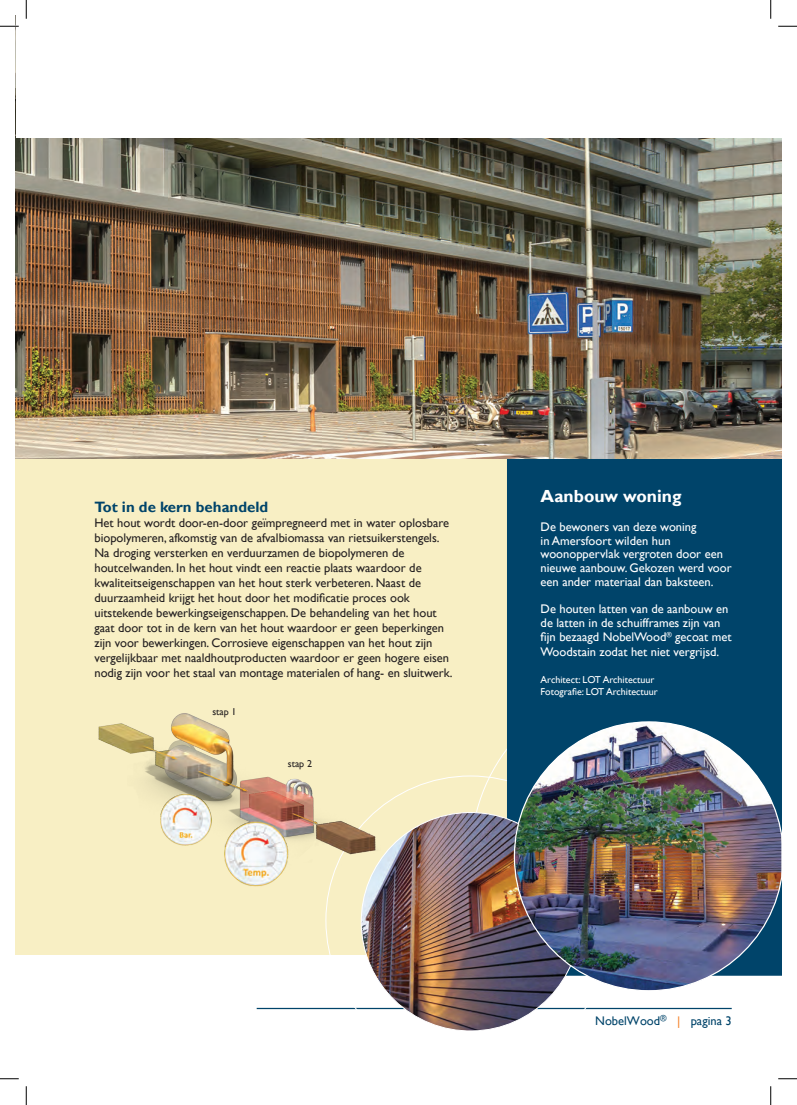
<style>
.page{position:relative;width:797px;height:1105px;background:#fff}
.page>*{position:absolute;margin:0;border:0;box-sizing:border-box;transform-origin:0 0}
.t1{font:700 17.5px "Gill Sans";color:#fff}
.t2{font:700 15px "Gill Sans";color:#00446a}
.t3{font:12.5px/15px "Gill Sans";color:#231f20}
.t4{font:12.5px/13.8px "Gill Sans";color:#fff}
.t5{font:12.5px "Gill Sans";color:#00446a}
.t6{font:10px/12px "Gill Sans";color:#fff}
.t7{font:10px "Gill Sans";color:#231f20}
.s1{color:#f48026}
</style>
<div class="page">
<div style="left:16px;top:459px;width:10px;height:496px;background:#f8efc4"></div>
<div style="left:26px;top:459px;width:755px;height:496px;background:#f8efc4"></div>
<svg style="left:470px;top:748px;width:262px;height:262px"></svg>
<hr style="left:257px;top:1008px;width:474px;height:1px;background:#00446a">
<div style="left:507px;top:459px;width:274px;height:352px;background:#00446a"></div>
<img style="left:16px;top:138px;width:765px;height:321px">
<img style="left:360px;top:811px;width:221px;height:220px">
<img style="left:514px;top:721px;width:267px;height:270px">
<img style="left:98px;top:713px;width:283px;height:181px">
<svg style="left:0;top:25px;width:19px;height:2px"></svg>
<svg style="left:778px;top:25px;width:19px;height:2px"></svg>
<svg style="left:0;top:1078px;width:19px;height:1px"></svg>
<svg style="left:778px;top:1078px;width:19px;height:1px"></svg>
<svg style="left:25px;top:0;width:2px;height:19px"></svg>
<svg style="left:25px;top:1086px;width:2px;height:19px"></svg>
<svg style="left:770px;top:0;width:1px;height:19px"></svg>
<svg style="left:770px;top:1086px;width:1px;height:19px"></svg>
<p class="t2" style="left:94px;top:498px;width:175px">Tot in de kern behandeld</p>
<p class="t3" style="left:94px;top:516px;width:359px">Het hout wordt door-en-door geïmpregneerd met in water oplosbare biopolymeren, afkomstig van de afvalbiomassa van rietsuikerstengels.<br>Na droging versterken en verduurzamen de biopolymeren de houtcelwanden. In het hout vindt een reactie plaats waardoor de kwaliteitseigenschappen van het hout sterk verbeteren. Naast de duurzaamheid krijgt het hout door het modificatie proces ook uitstekende bewerkingseigenschappen. De behandeling van het hout gaat door tot in de kern van het hout waardoor er geen beperkingen zijn voor bewerkingen. Corrosieve eigenschappen van het hout zijn vergelijkbaar met naaldhoutproducten waardoor er geen hogere eisen nodig zijn voor het staal van montage materialen of hang- en sluitwerk.</p>
<p class="t7" style="left:212px;top:705px;width:26px">stap 1</p>
<p class="t7" style="left:288px;top:758px;width:26px">stap 2</p>
<h1 class="t1" style="left:540px;top:486px;width:142px">Aanbouw woning</h1>
<p class="t4" style="left:540px;top:520px;width:192px">De bewoners van deze woning<br>in Amersfoort wilden hun woonoppervlak vergroten door een nieuwe aanbouw. Gekozen werd voor een ander materiaal dan baksteen.</p>
<p class="t4" style="left:540px;top:602px;width:192px">De houten latten van de aanbouw en de latten in de schuifframes zijn van fijn bezaagd NobelWood<sup>®</sup> gecoat met</p>
<p class="t4" style="left:540px;top:645px;width:180px">Woodstain zodat het niet vergrijsd.</p>
<p class="t6" style="left:540px;top:674px;width:119px">Architect: LOT Architectuur<br>Fotografie: LOT Architectuur</p>
<p class="t5" style="left:595px;top:1014px;width:138px">NobelWood<sup>®</sup> <span class="s1">|</span> pagina 3</p>
</div>
